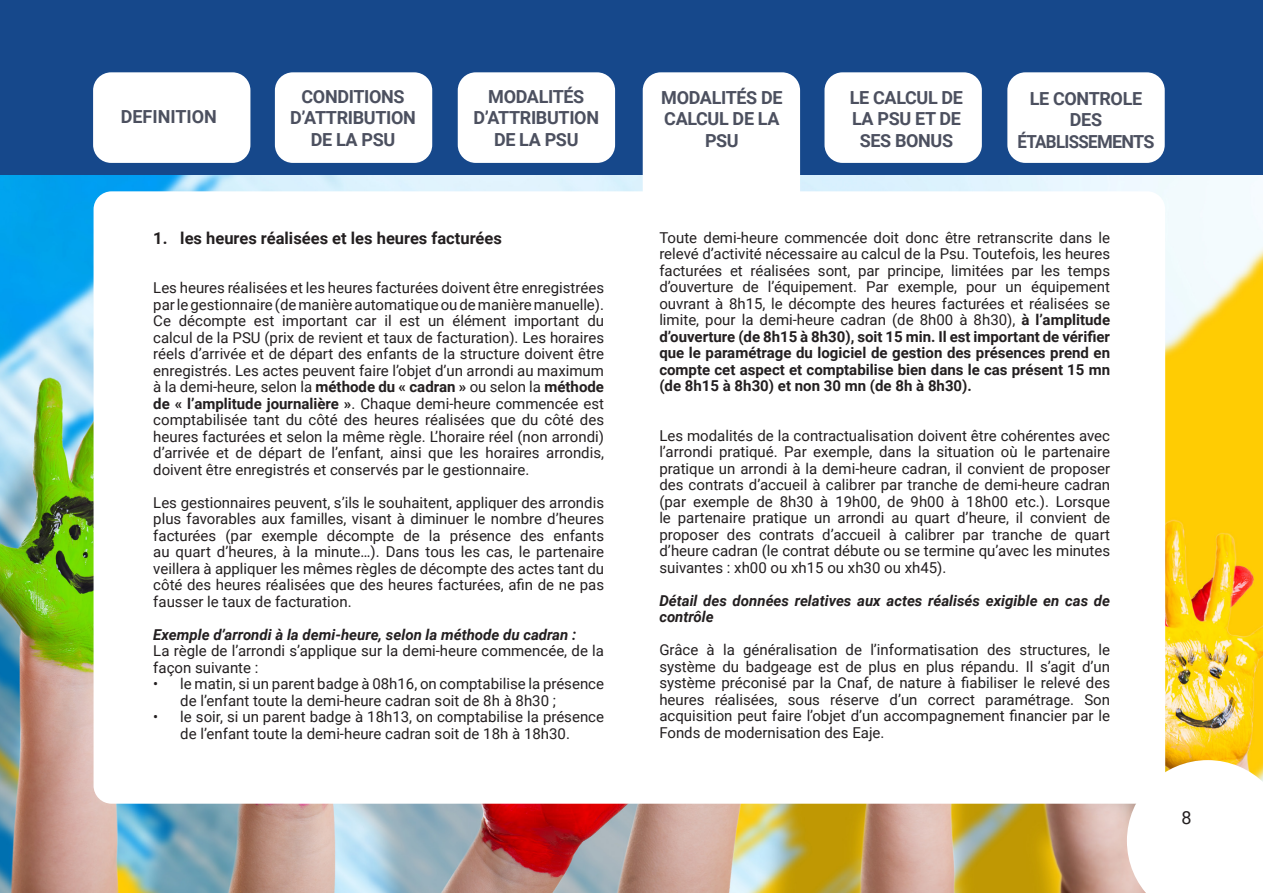
<style>
.page{position:relative;width:1263px;height:893px;background:#fff}
.page>*{position:absolute;margin:0;border:0;box-sizing:border-box;transform-origin:0 0}
.t1{font:700 18px/21.6px "Roboto";letter-spacing:-.02em;color:#4c505f;text-align:center}
.t2{font:700 18px/21.6px "Roboto";letter-spacing:-.04em;color:#4c505f;text-align:center}
.t3{font:700 18px "Roboto";color:#4c505f}
.t4{font:18px "Roboto";color:#231f20}
.t5{font:700 16.5px "Roboto";color:#231f20}
.t6{font:15px/16.5px "Roboto";color:#231f20;text-align:justify}
.t7{font:italic 700 15px/16.5px "Roboto";color:#231f20}
.s1{font-weight:700}
</style>
<div class="page">
<img style="left:0;top:174px;width:1263px;height:719px">
<div style="left:94px;top:191px;width:1071px;height:613px;background:#fff;border-radius:18px"></div>
<div style="left:0;top:0;width:1263px;height:174px;background:#16488b"></div>
<svg style="left:1127px;top:760px;width:136px;height:133px"></svg>
<div style="left:93px;top:72px;width:157px;height:91px;background:#fff;border-radius:18px"></div>
<div style="left:458px;top:72px;width:157px;height:91px;background:#fff;border-radius:18px"></div>
<div style="left:275px;top:72px;width:157px;height:91px;background:#fff;border-radius:18px"></div>
<div style="left:643px;top:72px;width:157px;height:159px;background:#fff;border-radius:18px"></div>
<div style="left:1007px;top:72px;width:158px;height:91px;background:#fff;border-radius:18px"></div>
<div style="left:824px;top:72px;width:158px;height:91px;background:#fff;border-radius:18px"></div>
<p class="t3" style="left:121px;top:104px;width:98px">DEFINITION</p>
<p class="t1" style="left:290px;top:85px;width:127px">CONDITIONS<br>D’ATTRIBUTION<br>DE LA PSU</p>
<p class="t1" style="left:473px;top:85px;width:127px">MODALITÉS<br>D’ATTRIBUTION<br>DE LA PSU</p>
<p class="t1" style="left:661px;top:86px;width:123px">MODALITÉS DE<br>CALCUL DE LA<br>PSU</p>
<p class="t1" style="left:850px;top:86px;width:115px">LE CALCUL DE<br>LA PSU ET DE<br>SES BONUS</p>
<p class="t2" style="left:1017px;top:87px;width:139px">LE CONTROLE<br>DES<br>ÉTABLISSEMENTS</p>
<p class="t5" style="left:153px;top:226px;width:350px">1. les heures réalisées et les heures facturées</p>
<p class="t6" style="left:153px;top:279px;width:452px">Les heures réalisées et les heures facturées doivent être enregistrées par le gestionnaire (de manière automatique ou de manière manuelle).<br>Ce décompte est important car il est un élément important du calcul de la PSU (prix de revient et taux de facturation). Les horaires réels d’arrivée et de départ des enfants de la structure doivent être enregistrés. Les actes peuvent faire l’objet d’un arrondi au maximum à la demi-heure, selon la <span class="s1">méthode du « cadran »</span> ou selon la <span class="s1">méthode de « l’amplitude journalière »</span>. Chaque demi-heure commencée est comptabilisée tant du côté des heures réalisées que du côté des heures facturées et selon la même règle. L’horaire réel (non arrondi) d’arrivée et de départ de l’enfant, ainsi que les horaires arrondis, doivent être enregistrés et conservés par le gestionnaire.</p>
<p class="t6" style="left:153px;top:494px;width:452px">Les gestionnaires peuvent, s’ils le souhaitent, appliquer des arrondis plus favorables aux familles, visant à diminuer le nombre d’heures facturées (par exemple décompte de la présence des enfants au quart d’heures, à la minute…). Dans tous les cas, le partenaire veillera à appliquer les mêmes règles de décompte des actes tant du côté des heures réalisées que des heures facturées, afin de ne pas fausser le taux de facturation.</p>
<p class="t7" style="left:153px;top:626px;width:424px">Exemple d’arrondi à la demi-heure, selon la méthode du cadran :</p>
<p class="t6" style="left:153px;top:642px;width:452px">La règle de l’arrondi s’applique sur la demi-heure commencée, de la façon suivante :</p>
<p class="t6" style="left:180px;top:675px;width:425px;text-indent:-27px">• le matin, si un parent badge à 08h16, on comptabilise la présence de l’enfant toute la demi-heure cadran soit de 8h à 8h30 ;</p>
<p class="t6" style="left:153px;top:708px;width:452px;text-align:center">• le soir, si un parent badge à 18h13, on comptabilise la présence de l’enfant toute la demi-heure cadran soit de 18h à 18h30.</p>
<p class="t6" style="left:659px;top:228px;width:452px">Toute demi-heure commencée doit donc être retranscrite dans le relevé d’activité nécessaire au calcul de la Psu. Toutefois, les heures facturées et réalisées sont, par principe, limitées par les temps d’ouverture de l’équipement. Par exemple, pour un équipement ouvrant à 8h15, le décompte des heures facturées et réalisées se limite, pour la demi-heure cadran (de 8h00 à 8h30), <span class="s1">à l’amplitude d’ouverture (de 8h15 à 8h30), soit 15 min. Il est important de vérifier que le paramétrage du logiciel de gestion des présences prend en compte cet aspect et comptabilise bien dans le cas présent 15 mn (de 8h15 à 8h30) et non 30 mn (de 8h à 8h30).</span></p>
<p class="t6" style="left:659px;top:426px;width:452px">Les modalités de la contractualisation doivent être cohérentes avec l’arrondi pratiqué. Par exemple, dans la situation où le partenaire pratique un arrondi à la demi-heure cadran, il convient de proposer des contrats d’accueil à calibrer par tranche de demi-heure cadran (par exemple de 8h30 à 19h00, de 9h00 à 18h00 etc.). Lorsque le partenaire pratique un arrondi au quart d’heure, il convient de proposer des contrats d’accueil à calibrer par tranche de quart d’heure cadran (le contrat débute ou se termine qu’avec les minutes suivantes : xh00 ou xh15 ou xh30 ou xh45).</p>
<p class="t7" style="left:659px;top:591px;width:452px">Détail des données relatives aux actes réalisés exigible en cas de contrôle</p>
<p class="t6" style="left:659px;top:641px;width:452px">Grâce à la généralisation de l’informatisation des structures, le système du badgeage est de plus en plus répandu. Il s’agit d’un système préconisé par la Cnaf, de nature à fiabiliser le relevé des heures réalisées, sous réserve d’un correct paramétrage. Son acquisition peut faire l’objet d’un accompagnement financier par le Fonds de modernisation des Eaje.</p>
<p class="t4" style="left:1181px;top:805px;width:12px">8</p>
</div>
